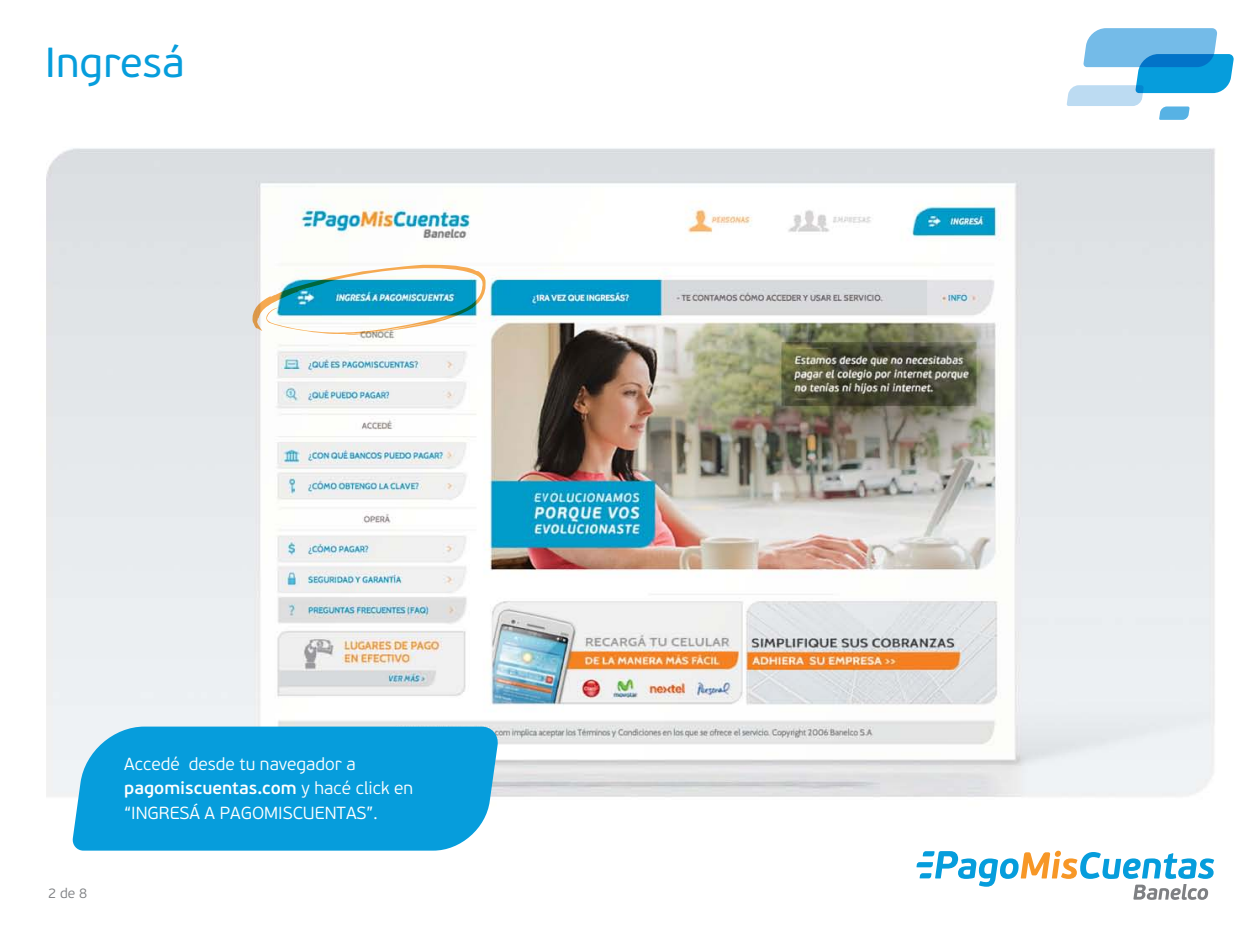
<style>
.page{position:relative;width:1260px;height:945px;background:#fff}
.page>*{position:absolute;margin:0;border:0;box-sizing:border-box;transform-origin:0 0}
.t1{font:42px "Banelco Beau";color:#069ddc}
.t2{font:300 17.5px/24.5px "Banelco Beau";color:#fff}
.t3{font:300 14px "Banelco Beau";color:#7e8083}
.s1{font-weight:600}
</style>
<div class="page">
<img style="left:46px;top:104px;width:1169px;height:757px">
<svg style="left:252px;top:265px;width:234px;height:70px"></svg>
<svg style="left:916px;top:851px;width:298px;height:49px"></svg>
<svg style="left:1067px;top:28px;width:167px;height:92px"></svg>
<div style="left:72px;top:727px;width:427px;height:124px;background:#069ddc"></div>
<h1 class="t1" style="left:45px;top:39px;width:141px">Ingresá</h1>
<p class="t3" style="left:48px;top:885px;width:40px">2 de 8</p>
<p class="t2" style="left:124px;top:752px;width:290px">Accedé desde tu navegador a <span class="s1">pagomiscuentas.com</span> y hacé click en “INGRESÁ A PAGOMISCUENTAS”.</p>
</div>
